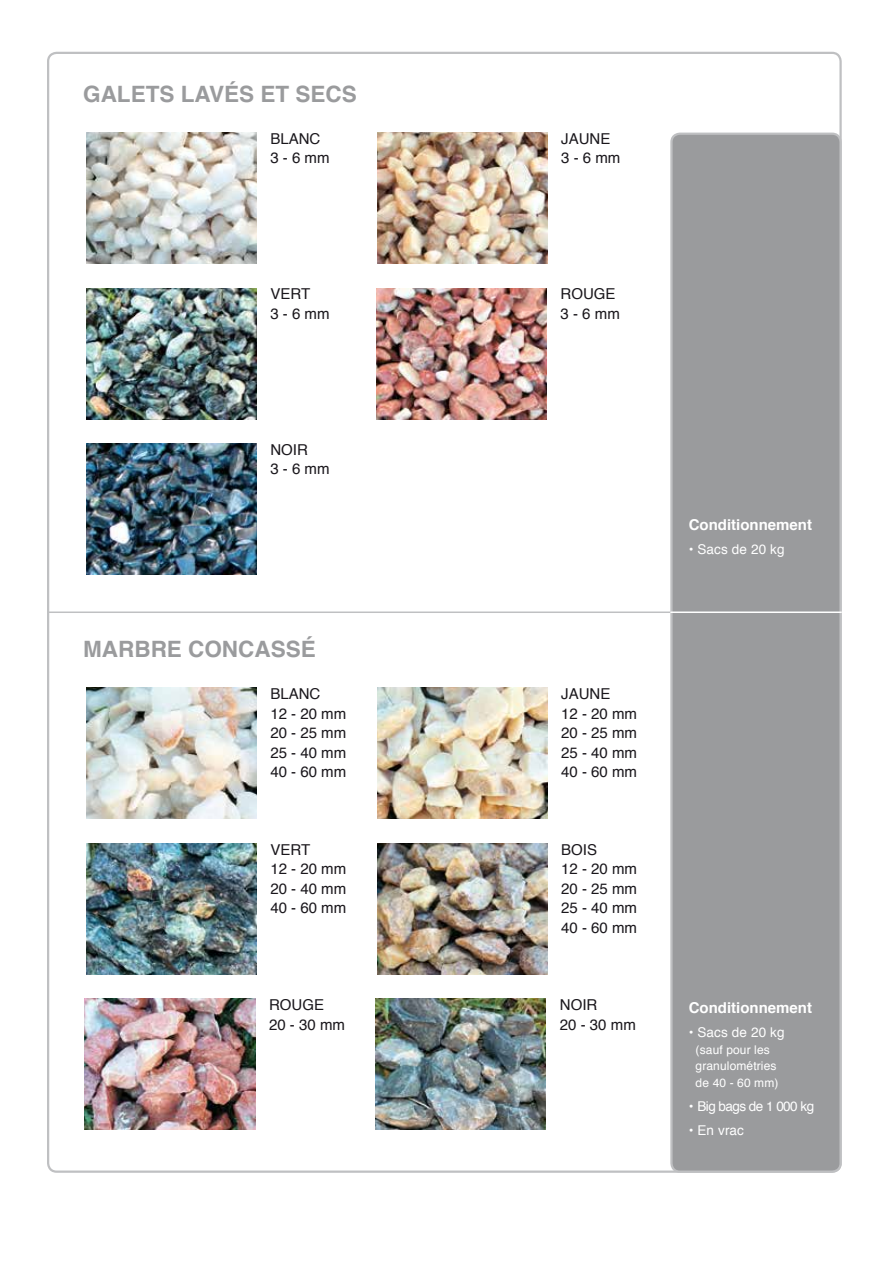
<style>
.page{position:relative;width:888px;height:1266px;background:#fff}
.page>*{position:absolute;margin:0;border:0;box-sizing:border-box;transform-origin:0 0}
.t1{font:700 22.5px "Helvetica";color:#9a9b9d}
.t2{font:15px/19.5px "Helvetica";color:#1a171c}
.t3{font:700 15px "Helvetica";color:#fff}
.t4{font:13.5px "Helvetica";letter-spacing:.01em;color:#fff}
.t5{font:13.5px "Helvetica";letter-spacing:-.04em;color:#fff}
.t6{font:12px/16.5px "Helvetica";letter-spacing:.01em;color:#fff}
</style>
<div class="page">
<hr style="left:47px;top:611px;width:792px;height:2px;background:#bfc0c2">
<div style="left:671px;top:134px;width:169px;height:1037px;background:#9a9b9d;border-radius:9px"></div>
<div style="left:670px;top:133px;width:171px;height:1039px;border:2px solid #bfc0c2;border-radius:9px"></div>
<img style="left:86px;top:443px;width:170px;height:131px">
<img style="left:377px;top:133px;width:170px;height:131px">
<img style="left:86px;top:133px;width:170px;height:131px">
<img style="left:86px;top:288px;width:170px;height:131px">
<img style="left:376px;top:288px;width:170px;height:131px">
<img style="left:377px;top:843px;width:170px;height:131px">
<img style="left:376px;top:998px;width:170px;height:131px">
<img style="left:377px;top:687px;width:170px;height:131px">
<img style="left:86px;top:687px;width:170px;height:131px">
<img style="left:86px;top:843px;width:170px;height:131px">
<img style="left:85px;top:998px;width:170px;height:131px">
<hr style="left:670px;top:611px;width:171px;height:2px;background:#fff">
<h1 class="t1" style="left:83px;top:76px;width:275px">GALETS LAVÉS ET SECS</h1>
<p class="t2" style="left:270px;top:129px;width:61px">BLANC<br>3 - 6 mm</p>
<p class="t2" style="left:270px;top:285px;width:61px">VERT<br>3 - 6 mm</p>
<p class="t2" style="left:270px;top:440px;width:61px">NOIR<br>3 - 6 mm</p>
<h1 class="t1" style="left:83px;top:631px;width:234px">MARBRE CONCASSÉ</h1>
<p class="t2" style="left:270px;top:684px;width:77px">BLANC<br>12 - 20 mm<br>20 - 25 mm<br>25 - 40 mm<br>40 - 60 mm</p>
<p class="t2" style="left:270px;top:839px;width:77px">VERT<br>12 - 20 mm<br>20 - 40 mm<br>40 - 60 mm</p>
<p class="t2" style="left:269px;top:995px;width:77px">ROUGE<br>20 - 30 mm</p>
<p class="t2" style="left:561px;top:129px;width:61px">JAUNE<br>3 - 6 mm</p>
<p class="t2" style="left:560px;top:285px;width:61px">ROUGE<br>3 - 6 mm</p>
<p class="t2" style="left:561px;top:684px;width:77px">JAUNE<br>12 - 20 mm<br>20 - 25 mm<br>25 - 40 mm<br>40 - 60 mm</p>
<p class="t2" style="left:561px;top:839px;width:77px">BOIS<br>12 - 20 mm<br>20 - 25 mm<br>25 - 40 mm<br>40 - 60 mm</p>
<p class="t2" style="left:560px;top:995px;width:77px">NOIR<br>20 - 30 mm</p>
<p class="t3" style="left:688px;top:512px;width:125px">Conditionnement</p>
<p class="t4" style="left:688px;top:539px;width:97px">• Sacs de 20 kg</p>
<p class="t3" style="left:688px;top:995px;width:125px">Conditionnement</p>
<p class="t4" style="left:688px;top:1021px;width:97px">• Sacs de 20 kg</p>
<p class="t6" style="left:695px;top:1041px;width:84px">(sauf pour les granulométries de 40 - 60 mm)</p>
<p class="t5" style="left:688px;top:1095px;width:127px">• Big bags de 1 000 kg</p>
<p class="t4" style="left:688px;top:1119px;width:57px">• En vrac</p>
</div>
